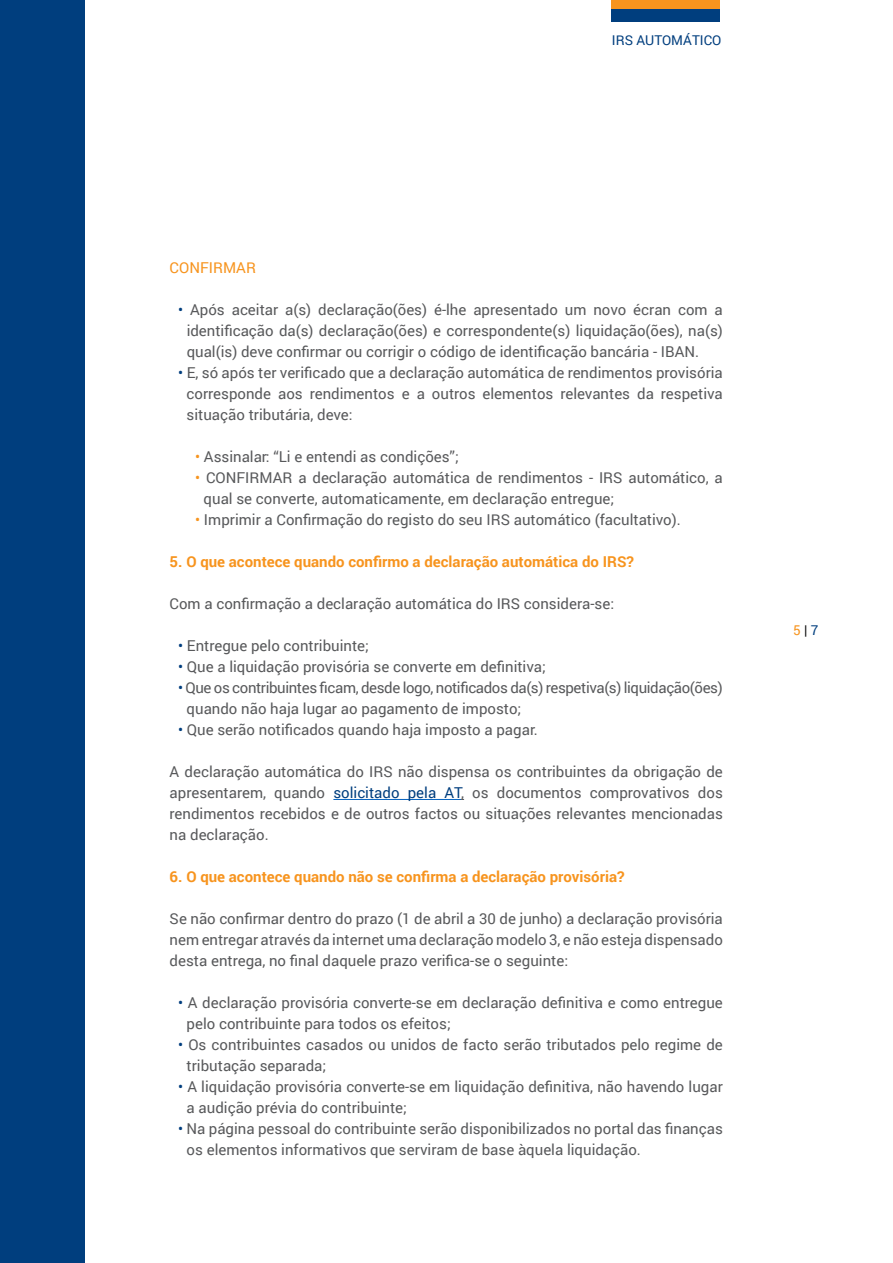
<style>
.page{position:relative;width:893px;height:1263px;background:#fff}
.page>*{position:absolute;margin:0;border:0;box-sizing:border-box;transform-origin:0 0}
.t1{font:15px/21px "Roboto";color:#58595b}
.t2{font:15px/21px "Roboto";letter-spacing:-.025em;color:#58595b}
.t3{font:700 15px "Roboto";color:#f7941e}
.t4{font:15px "Roboto";color:#f7941e}
.t5{font:13.5px "Roboto";color:#003e7e}
.t6{font:13.5px "Roboto";color:#f7941e}
.s1{color:#003e7e}
.s2{color:#f7941e}
.s3{color:#000}
</style>
<div class="page">
<div style="left:611px;top:0;width:108px;height:12px;background:#f7941e"></div>
<div style="left:611px;top:10px;width:108px;height:12px;background:#003e7e"></div>
<div style="left:0;top:0;width:84px;height:1263px;background:#003e7e"></div>
<hr style="left:333px;top:799px;width:128px;height:1px;background:#0563c1">
<p class="t5" style="left:612px;top:31px;width:111px">IRS AUTOMÁTICO</p>
<p class="t4" style="left:170px;top:257px;width:88px">CONFIRMAR</p>
<p class="t1" style="left:187px;top:299px;width:538px;text-align:justify;text-indent:-9px"><span class="s1">•</span> Após aceitar a(s) declaração(ões) é-lhe apresentado um novo écran com a identificação da(s) declaração(ões) e correspondente(s) liquidação(ões), na(s) qual(is) deve confirmar ou corrigir o código de identificação bancária - IBAN.</p>
<p class="t1" style="left:187px;top:362px;width:538px;text-align:justify;text-indent:-8px"><span class="s1">•</span> E, só após ter verificado que a declaração automática de rendimentos provisória corresponde aos rendimentos e a outros elementos relevantes da respetiva situação tributária, deve:</p>
<p class="t1" style="left:195px;top:446px;width:265px"><span class="s2">•</span> Assinalar: “Li e entendi as condições”;</p>
<p class="t1" style="left:204px;top:467px;width:521px;text-indent:-9px"><span class="s2">•</span> CONFIRMAR a declaração automática de rendimentos - IRS automático, a qual se converte, automaticamente, em declaração entregue;</p>
<p class="t1" style="left:195px;top:509px;width:487px"><span class="s2">•</span> Imprimir a Confirmação do registo do seu IRS automático (facultativo).</p>
<p class="t3" style="left:170px;top:551px;width:466px">5. O que acontece quando confirmo a declaração automática do IRS?</p>
<p class="t1" style="left:170px;top:593px;width:446px">Com a confirmação a declaração automática do IRS considera-se:</p>
<p class="t1" style="left:178px;top:635px;width:192px"><span class="s1">•</span> Entregue pelo contribuinte;</p>
<p class="t1" style="left:178px;top:656px;width:369px"><span class="s1">•</span> Que a liquidação provisória se converte em definitiva;</p>
<p class="t2" style="left:187px;top:677px;width:538px;text-indent:-9px"><span class="s1">•</span> Que os contribuintes ficam, desde logo, notificados da(s) respetiva(s) liquidação(ões) quando não haja lugar ao pagamento de imposto;</p>
<p class="t1" style="left:178px;top:719px;width:361px"><span class="s1">•</span> Que serão notificados quando haja imposto a pagar.</p>
<p class="t1" style="left:170px;top:761px;width:555px;text-align:justify">A declaração automática do IRS não dispensa os contribuintes da obrigação de apresentarem, quando <span class="s1">solicitado pela AT</span>, os documentos comprovativos dos rendimentos recebidos e de outros factos ou situações relevantes mencionadas na declaração.</p>
<p class="t3" style="left:170px;top:866px;width:456px">6. O que acontece quando não se confirma a declaração provisória?</p>
<p class="t1" style="left:170px;top:908px;width:555px;text-align:justify">Se não confirmar dentro do prazo (1 de abril a 30 de junho) a declaração provisória nem entregar através da internet uma declaração modelo 3, e não esteja dispensado desta entrega, no final daquele prazo verifica-se o seguinte:</p>
<p class="t1" style="left:187px;top:992px;width:538px;text-indent:-9px"><span class="s1">•</span> A declaração provisória converte-se em declaração definitiva e como entregue pelo contribuinte para todos os efeitos;</p>
<p class="t1" style="left:187px;top:1034px;width:538px;text-indent:-9px"><span class="s1">•</span> Os contribuintes casados ou unidos de facto serão tributados pelo regime de tributação separada;</p>
<p class="t1" style="left:187px;top:1076px;width:538px;text-indent:-9px"><span class="s1">•</span> A liquidação provisória converte-se em liquidação definitiva, não havendo lugar a audição prévia do contribuinte;</p>
<p class="t1" style="left:187px;top:1118px;width:538px;text-indent:-9px"><span class="s1">•</span> Na página pessoal do contribuinte serão disponibilizados no portal das finanças os elementos informativos que serviram de base àquela liquidação.</p>
<p class="t6" style="left:793px;top:621px;width:27px">5 <span class="s3">|</span> <span class="s1">7</span></p>
</div>
